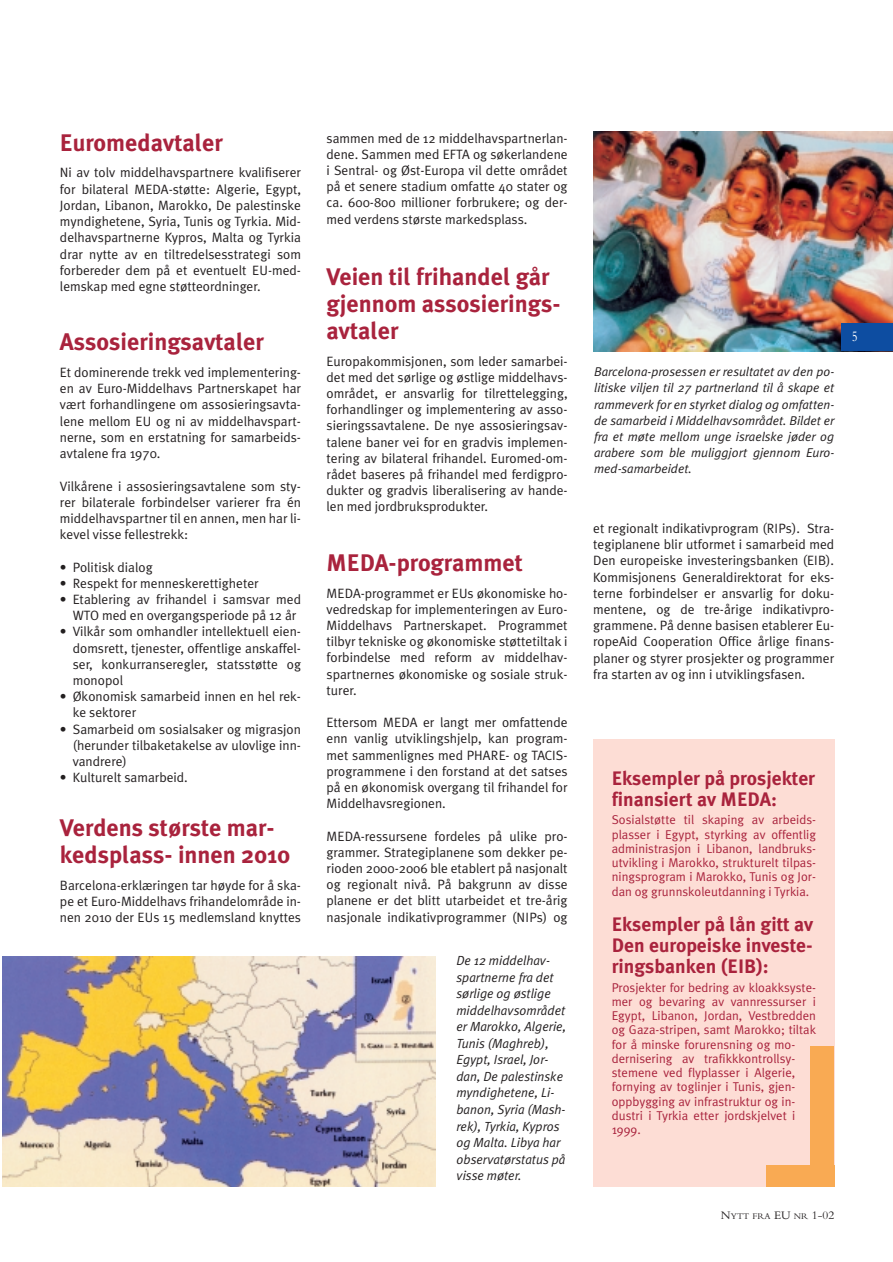
<style>
.page{position:relative;width:893px;height:1262px;background:#fff}
.page>*{position:absolute;margin:0;border:0;box-sizing:border-box;transform-origin:0 0}
.t1{font:700 24px/27px "Meta Plus";color:#a9233d}
.t2{font:700 19.5px/21px "Meta Plus";color:#a9233d}
.t3{font:15px "Bembo";color:#fff;scale:.75 1}
.t4{font:13.5px/16.2px "Meta Plus Normal";color:#231f20;text-align:justify}
.t5{font:italic 13.2px/16.5px "Meta Plus Normal";color:#231f20}
.t6{font:12.75px/14.2px "Meta Plus Normal";color:#a9233d;text-align:justify}
.t7{font:italic 12.75px/16.2px "Meta Plus Normal";color:#231f20;text-align:justify}
.t8{font:9px "Bembo";color:#231f20}
.s1{font-size:12px}
</style>
<div class="page">
<div style="left:593px;top:739px;width:241px;height:447px;background:#fdddd5"></div>
<div style="left:766px;top:1165px;width:68px;height:21px;background:#f9aa53"></div>
<img style="left:2px;top:956px;width:433px;height:230px">
<div style="left:810px;top:1046px;width:24px;height:140px;background:#f9aa53"></div>
<img style="left:593px;top:132px;width:299px;height:219px">
<div style="left:841px;top:323px;width:51px;height:28px;background:#0d4da1"></div>
<h1 class="t1" style="left:60px;top:131px;width:164px">Euromedavtaler</h1>
<p class="t4" style="left:60px;top:166px;width:242px">Ni av tolv middelhavspartnere kvalifiserer for bilateral MEDA-støtte: Algerie, Egypt, Jordan, Libanon, Marokko, De palestinske myndighetene, Syria, Tunis og Tyrkia. Mid&shy;delhavspartnerne Kypros, Malta og Tyrkia drar nytte av en tiltredelsesstrategi som forbereder dem på et eventuelt EU-med&shy;lemskap med egne støtteordninger.</p>
<h1 class="t1" style="left:60px;top:330px;width:205px">Assosieringsavtaler</h1>
<p class="t4" style="left:60px;top:365px;width:242px">Et dominerende trekk ved implementering&shy;en av Euro-Middelhavs Partnerskapet har vært forhandlingene om assosieringsavta&shy;lene mellom EU og ni av middelhavspart&shy;nerne, som en erstatning for samarbeids&shy;avtalene fra 1970.</p>
<p class="t4" style="left:60px;top:479px;width:242px">Vilkårene i assosieringsavtalene som sty&shy;rer bilaterale forbindelser varierer fra én middelhavspartner til en annen, men har li&shy;kevel visse fellestrekk:</p>
<p class="t4" style="left:60px;top:560px;width:94px">• Politisk dialog</p>
<p class="t4" style="left:60px;top:576px;width:200px">• Respekt for menneskerettigheter</p>
<p class="t4" style="left:73px;top:592px;width:230px;text-indent:-13px">• Etablering av frihandel i samsvar med<br>WTO med en overgangsperiode på 12 år</p>
<p class="t4" style="left:73px;top:624px;width:230px;text-indent:-13px">• Vilkår som omhandler intellektuell eien&shy;domsrett, tjenester, offentlige anskaffel&shy;ser, konkurranseregler, statsstøtte og monopol</p>
<p class="t4" style="left:73px;top:689px;width:230px;text-indent:-13px">• Økonomisk samarbeid innen en hel rek&shy;ke sektorer</p>
<p class="t4" style="left:73px;top:722px;width:230px;text-indent:-13px">• Samarbeid om sosialsaker og migrasjon (herunder tilbaketakelse av ulovlige inn&shy;vandrere)</p>
<p class="t4" style="left:60px;top:770px;width:129px">• Kulturelt samarbeid.</p>
<h1 class="t1" style="left:60px;top:815px;width:232px">Verdens største mar&shy;kedsplass- innen 2010</h1>
<p class="t4" style="left:60px;top:878px;width:242px">Barcelona-erklæringen tar høyde for å ska&shy;pe et Euro-Middelhavs frihandelområde in&shy;nen 2010 der EUs 15 medlemsland knyttes</p>
<p class="t4" style="left:326px;top:131px;width:242px">sammen med de 12 middelhavspartnerlan&shy;dene. Sammen med EFTA og søkerlandene i Sentral- og Øst-Europa vil dette området på et senere stadium omfatte 40 stater og ca. 600-800 millioner forbrukere; og der&shy;med verdens største markedsplass.</p>
<h1 class="t1" style="left:326px;top:265px;width:235px">Veien til frihandel går gjennom assosierings&shy;avtaler</h1>
<p class="t4" style="left:326px;top:354px;width:242px">Europakommisjonen, som leder samarbei&shy;det med det sørlige og østlige middelhavs&shy;området, er ansvarlig for tilrettelegging, forhandlinger og implementering av asso&shy;sieringssavtalene. De nye assosieringsav&shy;talene baner vei for en gradvis implemen&shy;tering av bilateral frihandel. Euromed-om&shy;rådet baseres på frihandel med ferdigpro&shy;dukter og gradvis liberalisering av hande&shy;len med jordbruksprodukter.</p>
<h1 class="t1" style="left:326px;top:550px;width:198px">MEDA-programmet</h1>
<p class="t4" style="left:326px;top:586px;width:242px">MEDA-programmet er EUs økonomiske ho&shy;vedredskap for implementeringen av Euro-Middelhavs Partnerskapet. Programmet tilbyr tekniske og økonomiske støttetiltak i forbindelse med reform av middelhav&shy;spartnernes økonomiske og sosiale struk&shy;turer.</p>
<p class="t4" style="left:326px;top:715px;width:242px">Ettersom MEDA er langt mer omfattende enn vanlig utviklingshjelp, kan program&shy;met sammenlignes med PHARE- og TACIS&shy;programmene i den forstand at det satses på en økonomisk overgang til frihandel for Middelhavsregionen.</p>
<p class="t4" style="left:326px;top:829px;width:242px">MEDA-ressursene fordeles på ulike pro&shy;grammer. Strategiplanene som dekker pe&shy;rioden 2000-2006 ble etablert på nasjonalt og regionalt nivå. På bakgrunn av disse planene er det blitt utarbeidet et tre-årig nasjonale indikativprogrammer (NIPs) og</p>
<p class="t5" style="left:456px;top:953px;width:111px">De 12 middelhav&shy;spartnerne fra det sørlige og østlige middelhavsområdet er Marokko, Algerie,<br>Tunis (Maghreb),<br>Egypt, Israel, Jor&shy;dan, De palestinske myndighetene, Li&shy;banon, Syria (Mash&shy;rek), Tyrkia, Kypros og Malta. Libya har observatørstatus på visse møter.</p>
<p class="t7" style="left:594px;top:365px;width:241px">Barcelona-prosessen er resultatet av den po&shy;litiske viljen til 27 partnerland til å skape et rammeverk for en styrket dialog og omfatten&shy;de samarbeid i Middelhavsområdet. Bildet er fra et møte mellom unge israelske jøder og arabere som ble muliggjort gjennom Euro&shy;med-samarbeidet.</p>
<p class="t3" style="left:852px;top:330px;width:9px">5</p>
<p class="t4" style="left:593px;top:521px;width:242px">et regionalt indikativprogram (RIPs). Stra&shy;tegiplanene blir utformet i samarbeid med Den europeiske investeringsbanken (EIB).<br>Kommisjonens Generaldirektorat for eks&shy;terne forbindelser er ansvarlig for doku&shy;mentene, og de tre-årige indikativpro&shy;grammene. På denne basisen etablerer Eu&shy;ropeAid Cooperation Office årlige finans&shy;planer og styrer prosjekter og programmer fra starten av og inn i utviklingsfasen.</p>
<h2 class="t2" style="left:611px;top:768px;width:205px">Eksempler på prosjekter finansiert av MEDA:</h2>
<p class="t6" style="left:611px;top:813px;width:206px">Sosialstøtte til skaping av arbeids&shy;plasser i Egypt, styrking av offentlig administrasjon i Libanon, landbruks&shy;utvikling i Marokko, strukturelt tilpas&shy;ningsprogram i Marokko, Tunis og Jor&shy;dan og grunnskoleutdanning i Tyrkia.</p>
<h2 class="t2" style="left:611px;top:915px;width:203px;text-align:justify">Eksempler på lån gitt av Den europeiske investe&shy;ringsbanken (EIB):</h2>
<p class="t6" style="left:611px;top:981px;width:206px;text-align:left">Prosjekter for bedring av kloakksyste&shy;mer og bevaring av vannressurser i Egypt, Libanon, Jordan, Vestbredden og Gaza-stripen, samt Marokko; tiltak for å minske forurensning og mo&shy;dernisering av trafikkkontrollsy&shy;stemene ved flyplasser i Algerie, fornying av toglinjer i Tunis, gjen&shy;oppbygging av infrastruktur og in&shy;dustri i Tyrkia etter jordskjelvet i 1999.</p>
<p class="t8" style="left:721px;top:1213px;width:115px"><span class="s1">N</span>YTT FRA <span class="s1">EU</span> NR <span class="s1">1-02</span></p>
</div>
